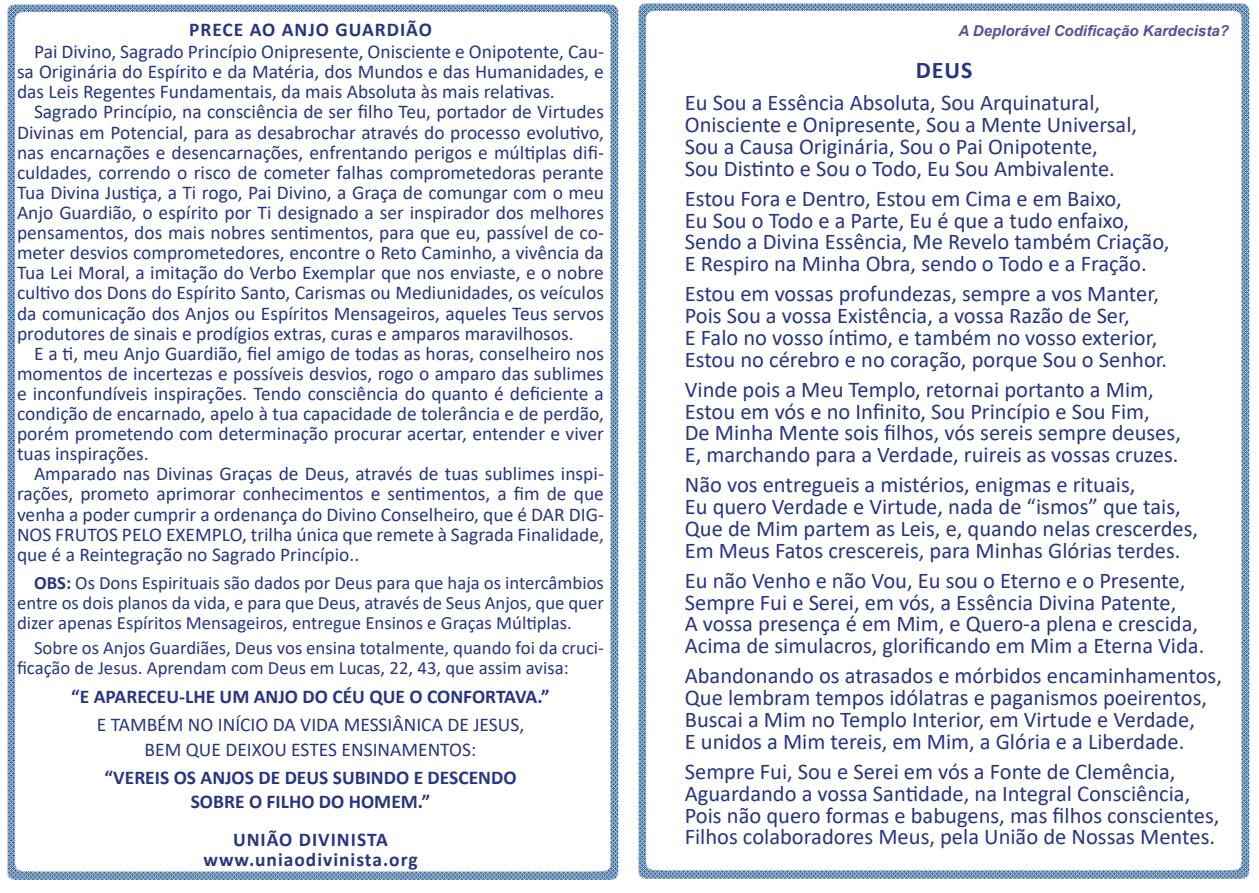
<style>
.page{position:relative;width:1259px;height:893px;background:#fff}
.page>*{position:absolute;margin:0;border:0;box-sizing:border-box;transform-origin:0 0}
.t1{font:700 24px "Calibri";color:#283583}
.t2{font:22.5px/21.8px "Calibri";color:#283583}
.t3{font:19.5px/20.1px "Calibri";color:#283583;text-align:justify}
.t4{font:700 19.5px/24.3px "Calibri";color:#283583;text-align:center}
.t5{font:700 19.5px/20.1px "Calibri";letter-spacing:.05em;color:#283583;text-align:center}
.t6{font:18.75px/20.1px "Calibri";color:#283583;text-align:justify}
.t7{font:italic 700 15px "Arial";color:#505398}
.s1{font-weight:700}
</style>
<div class="page">
<img style="left:638px;top:3px;width:612px;height:876px">
<img style="left:7px;top:4px;width:612px;height:876px">
<p class="t5" style="left:189px;top:19px;width:244px">PRECE AO ANJO GUARDIÃO</p>
<p class="t3" style="left:17px;top:41px;width:588px;text-indent:17px">Pai Divino, Sagrado Princípio Onipresente, Onisciente e Onipotente, Cau&shy;sa Originária do Espírito e da Matéria, dos Mundos e das Humanidades, e das Leis Regentes Fundamentais, da mais Absoluta às mais relativas.</p>
<p class="t3" style="left:17px;top:101px;width:588px;text-indent:17px">Sagrado Princípio, na consciência de ser filho Teu, portador de Virtudes Divinas em Potencial, para as desabrochar através do processo evolutivo, nas encarnações e desencarnações, enfrentando perigos e múltiplas difi&shy;culdades, correndo o risco de cometer falhas comprometedoras perante Tua Divina Justiça, a Ti rogo, Pai Divino, a Graça de comungar com o meu Anjo Guardião, o espírito por Ti designado a ser inspirador dos melhores pensamentos, dos mais nobres sentimentos, para que eu, passível de co&shy;meter desvios comprometedores, encontre o Reto Caminho, a vivência da Tua Lei Moral, a imitação do Verbo Exemplar que nos enviaste, e o nobre cultivo dos Dons do Espírito Santo, Carismas ou Mediunidades, os veículos da comunicação dos Anjos ou Espíritos Mensageiros, aqueles Teus servos produtores de sinais e prodígios extras, curas e amparos maravilhosos.</p>
<p class="t3" style="left:17px;top:343px;width:588px;text-indent:17px">E a ti, meu Anjo Guardião, fiel amigo de todas as horas, conselheiro nos momentos de incertezas e possíveis desvios, rogo o amparo das sublimes e inconfundíveis inspirações. Tendo consciência do quanto é deficiente a condição de encarnado, apelo à tua capacidade de tolerância e de perdão, porém prometendo com determinação procurar acertar, entender e viver tuas inspirações.</p>
<p class="t3" style="left:17px;top:463px;width:588px;text-indent:17px">Amparado nas Divinas Graças de Deus, através de tuas sublimes inspi&shy;rações, prometo aprimorar conhecimentos e sentimentos, a fim de que venha a poder cumprir a ordenança do Divino Conselheiro, que é DAR DIG-NOS FRUTOS PELO EXEMPLO, trilha única que remete à Sagrada Finalidade, que é a Reintegração no Sagrado Princípio..</p>
<p class="t6" style="left:17px;top:572px;width:588px;text-indent:17px"><span class="s1">OBS:</span> Os Dons Espirituais são dados por Deus para que haja os intercâmbios entre os dois planos da vida, e para que Deus, através de Seus Anjos, que quer dizer apenas Espíritos Mensageiros, entregue Ensinos e Graças Múltiplas.</p>
<p class="t6" style="left:17px;top:637px;width:588px;text-indent:17px">Sobre os Anjos Guardiães, Deus vos ensina totalmente, quando foi da cruci&shy;ficação de Jesus. Aprendam com Deus em Lucas, 22, 43, que assim avisa:</p>
<p class="t4" style="left:71px;top:684px;width:480px">“E APARECEU-LHE UM ANJO DO CÉU QUE O CONFORTAVA.”</p>
<p class="t3" style="left:97px;top:712px;width:429px;line-height:24.3px;text-align:center">E TAMBÉM NO INÍCIO DA VIDA MESSIÂNICA DE JESUS,<br>BEM QUE DEIXOU ESTES ENSINAMENTOS:</p>
<p class="t4" style="left:104px;top:765px;width:414px">“VEREIS OS ANJOS DE DEUS SUBINDO E DESCENDO<br>SOBRE O FILHO DO HOMEM.”</p>
<p class="t5" style="left:203px;top:829px;width:216px">UNIÃO DIVINISTA www.uniaodivinista.org</p>
<p class="t7" style="left:958px;top:21px;width:272px">A Deplorável Codificação Kardecista?</p>
<p class="t1" style="left:916px;top:53px;width:58px">DEUS</p>
<p class="t2" style="left:685px;top:91px;width:454px">Eu Sou a Essência Absoluta, Sou Arquinatural, Onisciente e Onipresente, Sou a Mente Universal, Sou a Causa Originária, Sou o Pai Onipotente, Sou Distinto e Sou o Todo, Eu Sou Ambivalente.</p>
<p class="t2" style="left:685px;top:187px;width:486px">Estou Fora e Dentro, Estou em Cima e em Baixo,<br>Eu Sou o Todo e a Parte, Eu é que a tudo enfaixo, Sendo a Divina Essência, Me Revelo também Criação, E Respiro na Minha Obra, sendo o Todo e a Fração.</p>
<p class="t2" style="left:685px;top:282px;width:484px">Estou em vossas profundezas, sempre a vos Manter, Pois Sou a vossa Existência, a vossa Razão de Ser,<br>E Falo no vosso íntimo, e também no vosso exterior, Estou no cérebro e no coração, porque Sou o Senhor.</p>
<p class="t2" style="left:685px;top:378px;width:498px">Vinde pois a Meu Templo, retornai portanto a Mim, Estou em vós e no Infinito, Sou Princípio e Sou Fim,<br>De Minha Mente sois filhos, vós sereis sempre deuses, E, marchando para a Verdade, ruireis as vossas cruzes.</p>
<p class="t2" style="left:685px;top:473px;width:515px">Não vos entregueis a mistérios, enigmas e rituais,<br>Eu quero Verdade e Virtude, nada de “ismos” que tais, Que de Mim partem as Leis, e, quando nelas crescerdes, Em Meus Fatos crescereis, para Minhas Glórias terdes.</p>
<p class="t2" style="left:685px;top:569px;width:521px">Eu não Venho e não Vou, Eu sou o Eterno e o Presente, Sempre Fui e Serei, em vós, a Essência Divina Patente,<br>A vossa presença é em Mim, e Quero-a plena e crescida, Acima de simulacros, glorificando em Mim a Eterna Vida.</p>
<p class="t2" style="left:685px;top:665px;width:539px">Abandonando os atrasados e mórbidos encaminhamentos, Que lembram tempos idólatras e paganismos poeirentos, Buscai a Mim no Templo Interior, em Virtude e Verdade,<br>E unidos a Mim tereis, em Mim, a Glória e a Liberdade.</p>
<p class="t2" style="left:685px;top:760px;width:536px">Sempre Fui, Sou e Serei em vós a Fonte de Clemência, Aguardando a vossa Santidade, na Integral Consciência, Pois não quero formas e babugens, mas filhos conscientes, Filhos colaboradores Meus, pela União de Nossas Mentes.</p>
</div>
